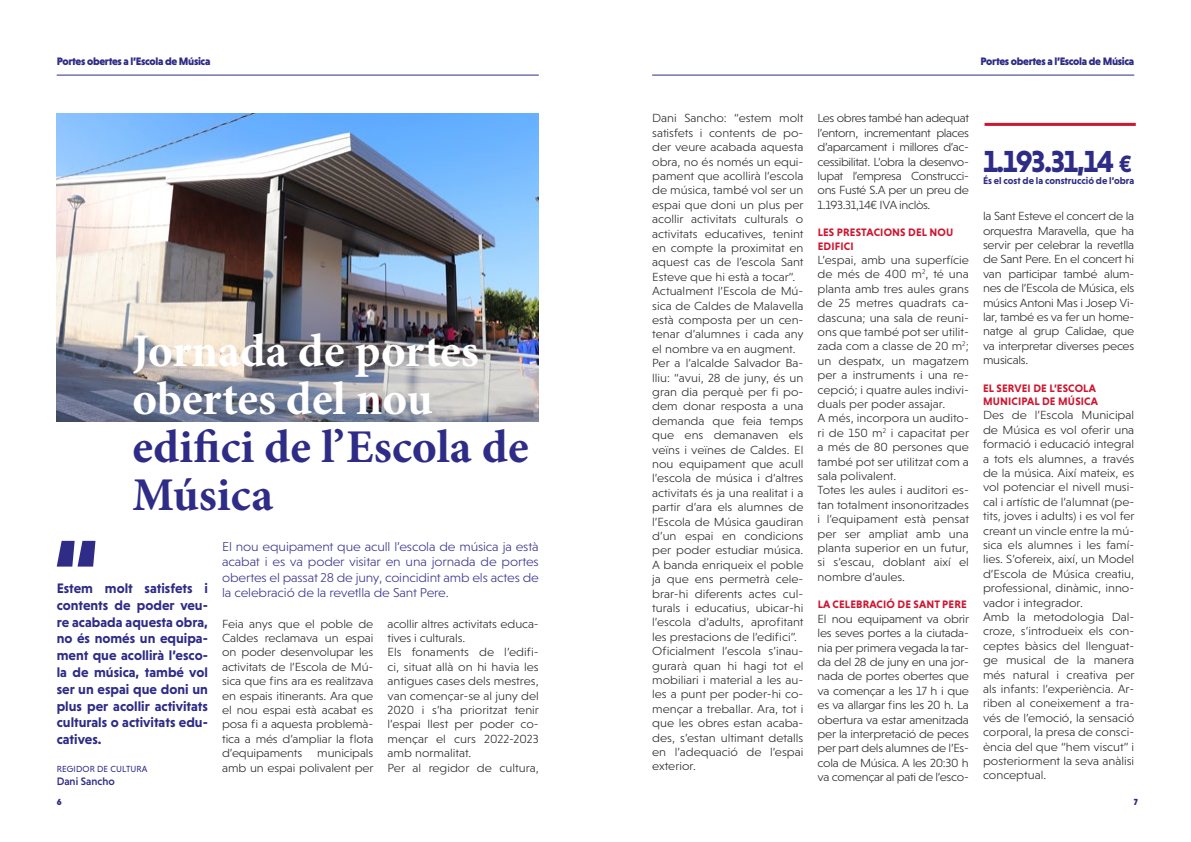
<style>
.page{position:relative;width:1191px;height:842px;background:#fff}
.page>*{position:absolute;margin:0;border:0;box-sizing:border-box;transform-origin:0 0}
.t1{font:700 47px/48px "Minion Pro";color:#fff}
.t2{font:700 47px/48px "Minion Pro";letter-spacing:.005em;color:#2e2c86}
.t3{font:700 31px "Niveau Grotesk";letter-spacing:-.05em;color:#2e2c86}
.t4{font:700 14px/16.8px "Niveau Grotesk";color:#2e2c86;text-align:justify}
.t5{font:300 13px/15.6px "Niveau Grotesk";letter-spacing:-.01em;color:#38338a;text-align:justify;scale:1.07 1}
.t6{font:300 12px/14.4px "Niveau Grotesk";color:#282827;scale:1.07 1}
.t7{font:700 11px/13.2px "Niveau Grotesk";letter-spacing:.015em;color:#ce1630}
.t8{font:900 11px "Niveau Grotesk";letter-spacing:-.03em;color:#2e2c86}
.t9{font:500 11px "Niveau Grotesk";color:#2e2c86}
.t10{font:700 10px "Niveau Grotesk";color:#2e2c86}
.t11{font:9px "Niveau Grotesk";letter-spacing:.015em;color:#2e2c86}
.t12{font:900 9px "Niveau Grotesk";color:#2e2c86}
.s1{font-size:24px}
</style>
<div class="page">
<hr style="left:57px;top:75px;width:482px;height:1px;background:#2e2c86">
<hr style="left:652px;top:75px;width:482px;height:1px;background:#2e2c86">
<img style="left:57px;top:113px;width:482px;height:308px">
<svg style="left:57px;top:541px;width:38px;height:26px"></svg>
<hr style="left:984px;top:123px;width:151px;height:3px;background:#ce1630">
<p class="t8" style="left:57px;top:55px;width:155px">Portes obertes a l’Escola de Música</p>
<p class="t8" style="left:980px;top:55px;width:155px">Portes obertes a l’Escola de Música</p>
<h1 class="t1" style="left:132px;top:326px;width:348px">Jornada de portes obertes del nou</h1>
<h1 class="t2" style="left:132px;top:422px;width:398px">edifici de l’Escola de<br>Música</h1>
<p class="t4" style="left:57px;top:580px;width:153px">Estem molt satisfets i contents de poder veu&shy;re acabada aquesta obra, no és només un equipa&shy;ment que acollirà l’esco&shy;la de música, també vol ser un espai que doni un plus per acollir activitats culturals o activitats edu&shy;catives.</p>
<p class="t11" style="left:57px;top:764px;width:92px">REGIDOR DE CULTURA</p>
<p class="t9" style="left:57px;top:775px;width:60px">Dani Sancho</p>
<p class="t5" style="left:222px;top:538px;width:297px">El nou equipament que acull l’escola de música ja està acabat i es va poder visitar en una jornada de portes obertes el passat 28 de juny, coincidint amb els actes de la celebració de la revetlla de Sant Pere.</p>
<p class="t6" style="left:222px;top:616px;width:143px;text-align:justify">Feia anys que el poble de Caldes reclamava un espai on poder desenvolupar les activitats de l’Escola de Mú· sica que fins ara es realitzava en espais itinerants. Ara que el nou espai està acabat es posa fi a aquesta problemà· tica a més d’ampliar la flota d’equipaments</p>
<p class="t6" style="left:222px;top:746px;width:143px;text-align:right">municipals<br>amb un espai polivalent per</p>
<p class="t6" style="left:387px;top:616px;width:143px">acollir altres activitats educa· tives i culturals.<br>Els fonaments de l’edifi· ci, situat allà on hi havia les antigues cases dels mestres, van començar-se al juny del<br>2020 i s’ha prioritzat tenir l’espai llest per poder co· mençar el curs 2022-2023 amb normalitat.<br>Per al regidor de cultura,</p>
<p class="t6" style="left:652px;top:111px;width:143px">Dani Sancho: “estem molt satisfets i contents de po· der veure acabada aquesta obra, no és només un equi· pament que acollirà l’escola de música, també vol ser un espai que doni un plus per acollir activitats culturals o activitats educatives, tenint en compte la proximitat en aquest cas de l’escola Sant<br>Esteve que hi està a tocar”.<br>Actualment l’Escola de Mú· sica de Caldes de Malavella està composta per un cen· tenar d’alumnes i cada any el nombre va en augment.<br>Per a l’alcalde Salvador Ba· lliu: “avui, 28 de juny, és un gran dia perquè per fi po· dem donar resposta a una demanda que feia temps que ens demanaven els veïns i veïnes de Caldes. El nou equipament que acull l’escola de música i d’altres activitats és ja una realitat i a partir d’ara els alumnes de l’Escola de Música gaudiran d’un espai en condicions per poder estudiar música.<br>A banda enriqueix el poble ja que ens permetrà cele· brar-hi diferents actes cul· turals i educatius, ubicar-hi l’escola d’adults, aprofitant les prestacions de l’edifici”.<br>Oficialment l’escola s’inau· gurarà quan hi hagi tot el mobiliari i material a les au· les a punt per poder-hi co· mençar a treballar. Ara, tot i que les obres estan acaba· des, s’estan ultimant detalls en l’adequació de l’espai exterior.</p>
<p class="t6" style="left:817px;top:111px;width:143px;text-align:justify">Les obres també han adequat l’entorn, incrementant places d’aparcament i millores d’ac· cessibilitat. L’obra la desenvo· lupat l’empresa Construcci· ons Fusté S.A per un preu de 1.193.31,14€ IVA inclòs.</p>
<p class="t7" style="left:817px;top:226px;width:137px">LES PRESTACIONS DEL NOU<br>EDIFICI</p>
<p class="t6" style="left:817px;top:253px;width:143px">L’espai, amb una superfície de més de 400 m<sup>2</sup>, té una planta amb tres aules grans de 25 metres quadrats ca· dascuna; una sala de reuni· ons que també pot ser utilit· zada com a classe de 20 m<sup>2</sup>; un despatx, un magatzem per a instruments i una re· cepció; i quatre aules indivi· duals per poder assajar.<br>A més, incorpora un audito· ri de 150 m<sup>2</sup> i capacitat per a més de 80 persones que també pot ser utilitzat com a sala polivalent.<br>Totes les aules i auditori es· tan totalment insonoritzades i l’equipament està pensat per ser ampliat amb una planta superior en un futur, si s’escau, doblant així el nombre d’aules.</p>
<p class="t7" style="left:817px;top:598px;width:151px">LA CELEBRACIÓ DE SANT PERE</p>
<p class="t6" style="left:817px;top:611px;width:143px;text-align:justify">El nou equipament va obrir les seves portes a la ciutada· nia per primera vegada la tar· da del 28 de juny en una jor· nada de portes obertes que va començar a les 17 h i que es va allargar fins les 20 h. La obertura va estar amenitzada per la interpretació de peces per part dels alumnes de l’Es· cola de Música. A les 20:30 h va començar al pati de l’esco·</p>
<h2 class="t3" style="left:983px;top:143px;width:150px">1.193.31,14 <span class="s1">€</span></h2>
<p class="t10" style="left:983px;top:174px;width:153px">És el cost de la construcció de l’obra</p>
<p class="t6" style="left:983px;top:209px;width:143px;text-align:justify">la Sant Esteve el concert de la orquestra Maravella, que ha servir per celebrar la revetlla de Sant Pere. En el concert hi van participar també alum· nes de l’Escola de Música, els músics Antoni Mas i Josep Vi· lar, també es va fer un home· natge al grup Calidae, que va interpretar diverses peces musicals.</p>
<p class="t7" style="left:983px;top:381px;width:116px">EL SERVEI DE L’ESCOLA<br>MUNICIPAL DE MÚSICA</p>
<p class="t6" style="left:983px;top:408px;width:143px">Des de l’Escola Municipal de Música es vol oferir una formació i educació integral a tots els alumnes, a través de la música. Així mateix, es vol potenciar el nivell musi· cal i artístic de l’alumnat (pe· tits, joves i adults) i es vol fer creant un vincle entre la mú· sica els alumnes i les famí· lies. S’ofereix, així, un Model d’Escola de Música creatiu, professional, dinàmic, inno· vador i integrador.<br>Amb la metodologia Dal· croze, s’introdueix els con· ceptes bàsics del llenguat· ge musical de la manera més natural i creativa per als infants: l’experiència. Ar· riben al coneixement a tra· vés de l’emoció, la sensació corporal, la presa de consci· ència del que “hem viscut” i posteriorment la seva anàlisi conceptual.</p>
<p class="t12" style="left:57px;top:796px;width:6px">6</p>
<p class="t12" style="left:1133px;top:796px;width:6px">7</p>
</div>
